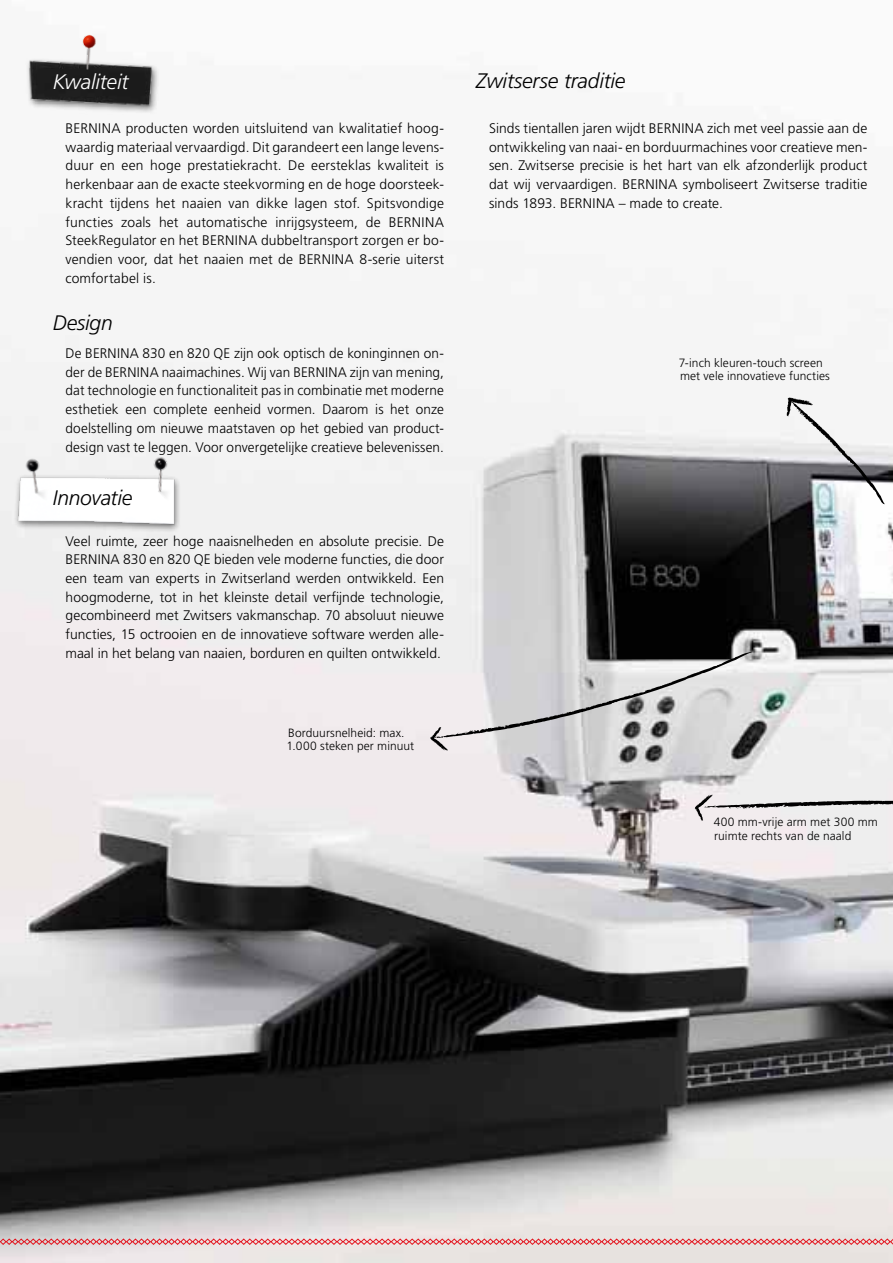
<style>
.page{position:relative;width:893px;height:1263px;background:#fff}
.page>*{position:absolute;margin:0;border:0;box-sizing:border-box;transform-origin:0 0}
.t1{font:italic 300 21px "Frutiger LT Std";letter-spacing:-.01em;color:#000}
.t2{font:italic 300 21px "Frutiger LT Std";letter-spacing:-.01em;color:#fff}
.t3{font:300 13.8px/18.8px "Frutiger LT Std";letter-spacing:.005em;color:#000;text-align:justify}
.t4{font:300 12px/13.5px "Frutiger LT Std";letter-spacing:.005em;color:#000}
</style>
<div class="page">
<img style="left:0;top:308px;width:893px;height:955px">
<svg style="left:695px;top:794px;width:198px;height:27px;background:#d1cfd0"></svg>
<svg style="left:786px;top:396px;width:99px;height:108px"></svg>
<svg style="left:430px;top:652px;width:323px;height:99px;background:#c7c6c7"></svg>
<svg style="left:0;top:1238px;width:893px;height:7px;background:#e5989a"></svg>
<img style="left:26px;top:58px;width:133px;height:56px">
<img style="left:37px;top:34px;width:95px;height:69px">
<img style="left:15px;top:452px;width:173px;height:84px">
<img style="left:16px;top:450px;width:42px;height:55px">
<img style="left:139px;top:447px;width:48px;height:59px">
<h1 class="t2" style="left:53px;top:70px;width:77px">Kwaliteit</h1>
<p class="t3" style="left:66px;top:119px;width:380px">BERNINA producten worden uitsluitend van kwalitatief hoog&shy;waardig materiaal vervaardigd. Dit garandeert een lange levens&shy;duur en een hoge prestatiekracht. De eersteklas kwaliteit is herkenbaar aan de exacte steekvorming en de hoge doorsteek&shy;kracht tijdens het naaien van dikke lagen stof. Spitsvondige functies zoals het automatische inrijgsysteem, de BERNINA SteekRegulator en het BERNINA dubbeltransport zorgen er bo&shy;vendien voor, dat het naaien met de BERNINA 8-serie uiterst comfortabel is.</p>
<h1 class="t1" style="left:53px;top:311px;width:62px">Design</h1>
<p class="t3" style="left:66px;top:344px;width:380px">De BERNINA 830 en 820 QE zijn ook optisch de koninginnen on&shy;der de BERNINA naaimachines. Wij van BERNINA zijn van mening, dat technologie en functionaliteit pas in combinatie met moderne esthetiek een complete eenheid vormen. Daarom is het onze doelstelling om nieuwe maatstaven op het gebied van product&shy;design vast te leggen. Voor onvergetelijke creatieve belevenissen.</p>
<h1 class="t1" style="left:53px;top:485px;width:81px">Innovatie</h1>
<p class="t3" style="left:66px;top:531px;width:380px">Veel ruimte, zeer hoge naaisnelheden en absolute precisie. De BERNINA 830 en 820 QE bieden vele moderne functies, die door een team van experts in Zwitserland werden ontwikkeld. Een hoogmoderne, tot in het kleinste detail verfijnde technologie, gecombineerd met Zwitsers vakmanschap. 70 absoluut nieuwe functies, 15 octrooien en de innovatieve software werden alle&shy;maal in het belang van naaien, borduren en quilten ontwikkeld.</p>
<p class="t4" style="left:286px;top:726px;width:129px">Borduursnelheid: max.<br>1.000 steken per minuut</p>
<h1 class="t1" style="left:476px;top:69px;width:151px">Zwitserse traditie</h1>
<p class="t3" style="left:489px;top:119px;width:380px">Sinds tientallen jaren wijdt BERNINA zich met veel passie aan de ontwikkeling van naai- en borduurmachines voor creatieve men&shy;sen. Zwitserse precisie is het hart van elk afzonderlijk product dat wij vervaardigen. BERNINA symboliseert Zwitserse traditie sinds 1893. BERNINA – made to create.</p>
<p class="t4" style="left:679px;top:356px;width:153px">7-inch kleuren-touch screen met vele innovatieve functies</p>
<p class="t4" style="left:714px;top:816px;width:166px">400 mm-vrije arm met 300 mm ruimte rechts van de naald</p>
</div>
